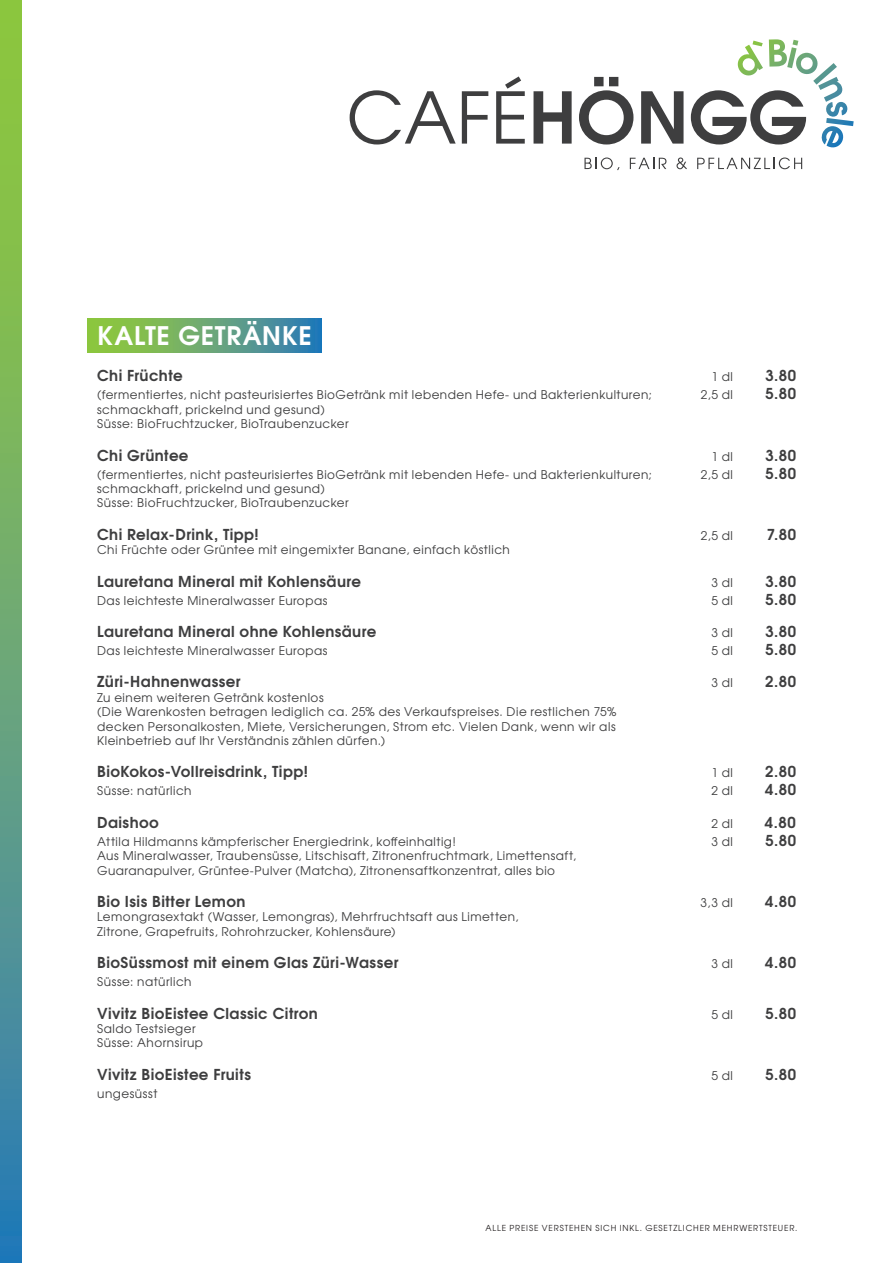
<style>
.page{position:relative;width:893px;height:1263px;background:#fff}
.page>*{position:absolute;margin:0;border:0;box-sizing:border-box;transform-origin:0 0}
.t1{font:700 25.5px "Te X Gyre Adventor";letter-spacing:.03em;color:#fff}
.t2{font:700 15px "Te X Gyre Adventor";letter-spacing:.03em;color:#3e3e3f}
.t3{font:12px/14.4px "Te X Gyre Adventor";letter-spacing:.04em;color:#3e3e3f}
.t4{font:8.25px "Te X Gyre Adventor";letter-spacing:.105em;color:#231f20}
</style>
<div class="page">
<svg style="left:0;top:0;width:21px;height:1263px"></svg>
<svg style="left:350px;top:90px;width:106px;height:54px"></svg>
<svg style="left:462px;top:91px;width:26px;height:53px"></svg>
<svg style="left:496px;top:76px;width:29px;height:68px"></svg>
<svg style="left:533px;top:91px;width:39px;height:53px"></svg>
<svg style="left:579px;top:77px;width:54px;height:67px"></svg>
<svg style="left:641px;top:91px;width:42px;height:53px"></svg>
<svg style="left:691px;top:39px;width:163px;height:109px"></svg>
<svg style="left:584px;top:157px;width:36px;height:13px"></svg>
<svg style="left:630px;top:158px;width:36px;height:11px"></svg>
<svg style="left:676px;top:157px;width:11px;height:12px"></svg>
<svg style="left:697px;top:157px;width:105px;height:12px"></svg>
<svg style="left:88px;top:318px;width:234px;height:34px"></svg>
<h1 class="t1" style="left:97px;top:314px;width:216px">KALTE GETRÄNKE</h1>
<p class="t2" style="left:97px;top:363px;width:87px">Chi Früchte</p>
<p class="t3" style="left:711px;top:369px;width:23px">1 dl</p>
<p class="t2" style="left:765px;top:363px;width:32px">3.80</p>
<p class="t3" style="left:97px;top:387px;width:556px">(fermentiertes, nicht pasteurisiertes BioGetränk mit lebenden Hefe- und Bakterienkulturen;</p>
<p class="t3" style="left:701px;top:387px;width:34px">2,5 dl</p>
<p class="t2" style="left:765px;top:381px;width:32px">5.80</p>
<p class="t3" style="left:97px;top:401px;width:253px">schmackhaft, prickelnd und gesund)<br>Süsse: BioFruchtzucker, BioTraubenzucker</p>
<p class="t2" style="left:97px;top:442px;width:93px">Chi Grüntee</p>
<p class="t3" style="left:711px;top:448px;width:23px">1 dl</p>
<p class="t2" style="left:765px;top:442px;width:32px">3.80</p>
<p class="t3" style="left:97px;top:466px;width:556px">(fermentiertes, nicht pasteurisiertes BioGetränk mit lebenden Hefe- und Bakterienkulturen;</p>
<p class="t3" style="left:701px;top:466px;width:34px">2,5 dl</p>
<p class="t2" style="left:765px;top:460px;width:32px">5.80</p>
<p class="t3" style="left:97px;top:480px;width:253px">schmackhaft, prickelnd und gesund)<br>Süsse: BioFruchtzucker, BioTraubenzucker</p>
<p class="t2" style="left:97px;top:521px;width:163px">Chi Relax-Drink, Tipp!</p>
<p class="t3" style="left:701px;top:527px;width:34px">2,5 dl</p>
<p class="t2" style="left:767px;top:521px;width:31px">7.80</p>
<p class="t3" style="left:97px;top:542px;width:414px">Chi Früchte oder Grüntee mit eingemixter Banane, einfach köstlich</p>
<p class="t2" style="left:97px;top:568px;width:265px">Lauretana Mineral mit Kohlensäure</p>
<p class="t3" style="left:711px;top:574px;width:23px">3 dl</p>
<p class="t2" style="left:765px;top:568px;width:32px">3.80</p>
<p class="t3" style="left:97px;top:592px;width:232px">Das leichteste Mineralwasser Europas</p>
<p class="t3" style="left:711px;top:592px;width:23px">5 dl</p>
<p class="t2" style="left:765px;top:586px;width:32px">5.80</p>
<p class="t2" style="left:97px;top:618px;width:281px">Lauretana Mineral ohne Kohlensäure</p>
<p class="t3" style="left:711px;top:624px;width:23px">3 dl</p>
<p class="t2" style="left:765px;top:618px;width:32px">3.80</p>
<p class="t3" style="left:97px;top:642px;width:232px">Das leichteste Mineralwasser Europas</p>
<p class="t3" style="left:711px;top:642px;width:23px">5 dl</p>
<p class="t2" style="left:765px;top:636px;width:32px">5.80</p>
<p class="t2" style="left:97px;top:669px;width:145px">Züri-Hahnenwasser</p>
<p class="t3" style="left:711px;top:675px;width:23px">3 dl</p>
<p class="t2" style="left:765px;top:669px;width:33px">2.80</p>
<p class="t3" style="left:97px;top:689px;width:521px">Zu einem weiteren Getränk kostenlos<br>(Die Warenkosten betragen lediglich ca. 25% des Verkaufspreises. Die restlichen 75% decken Personalkosten, Miete, Versicherungen, Strom etc. Vielen Dank, wenn wir als Kleinbetrieb auf Ihr Verständnis zählen dürfen.)</p>
<p class="t2" style="left:97px;top:759px;width:212px">BioKokos-Vollreisdrink, Tipp!</p>
<p class="t3" style="left:711px;top:765px;width:23px">1 dl</p>
<p class="t2" style="left:765px;top:759px;width:33px">2.80</p>
<p class="t3" style="left:97px;top:783px;width:96px">Süsse: natürlich</p>
<p class="t3" style="left:711px;top:783px;width:23px">2 dl</p>
<p class="t2" style="left:765px;top:777px;width:33px">4.80</p>
<p class="t2" style="left:97px;top:809px;width:63px">Daishoo</p>
<p class="t3" style="left:711px;top:815px;width:23px">2 dl</p>
<p class="t2" style="left:765px;top:809px;width:33px">4.80</p>
<p class="t3" style="left:97px;top:833px;width:360px">Attila Hildmanns kämpferischer Energiedrink, koffeinhaltig!</p>
<p class="t3" style="left:711px;top:833px;width:23px">3 dl</p>
<p class="t2" style="left:765px;top:827px;width:32px">5.80</p>
<p class="t3" style="left:97px;top:848px;width:481px">Aus Mineralwasser, Traubensüsse, Litschisaft, Zitronenfruchtmark, Limettensaft,<br>Guaranapulver, Grüntee-Pulver (Matcha), Zitronensaftkonzentrat, alles bio</p>
<p class="t2" style="left:97px;top:888px;width:150px">Bio Isis Bitter Lemon</p>
<p class="t3" style="left:701px;top:894px;width:34px">3,3 dl</p>
<p class="t2" style="left:765px;top:888px;width:33px">4.80</p>
<p class="t3" style="left:97px;top:909px;width:423px">Lemongrasextakt (Wasser, Lemongras), Mehrfruchtsaft aus Limetten,<br>Zitrone, Grapefruits, Rohrohrzucker, Kohlensäure)</p>
<p class="t2" style="left:97px;top:950px;width:303px">BioSüssmost mit einem Glas Züri-Wasser</p>
<p class="t3" style="left:711px;top:956px;width:23px">3 dl</p>
<p class="t2" style="left:765px;top:950px;width:33px">4.80</p>
<p class="t3" style="left:97px;top:974px;width:96px">Süsse: natürlich</p>
<p class="t2" style="left:97px;top:1000px;width:222px">Vivitz BioEistee Classic Citron</p>
<p class="t3" style="left:711px;top:1006px;width:23px">5 dl</p>
<p class="t2" style="left:765px;top:1000px;width:32px">5.80</p>
<p class="t3" style="left:97px;top:1020px;width:108px">Saldo Testsieger<br>Süsse: Ahornsirup</p>
<p class="t2" style="left:97px;top:1061px;width:155px">Vivitz BioEistee Fruits</p>
<p class="t3" style="left:711px;top:1067px;width:23px">5 dl</p>
<p class="t2" style="left:765px;top:1061px;width:32px">5.80</p>
<p class="t3" style="left:97px;top:1085px;width:62px">ungesüsst</p>
<p class="t4" style="left:485px;top:1221px;width:313px">ALLE PREISE VERSTEHEN SICH INKL. GESETZLICHER MEHRWERTSTEUER.</p>
</div>
